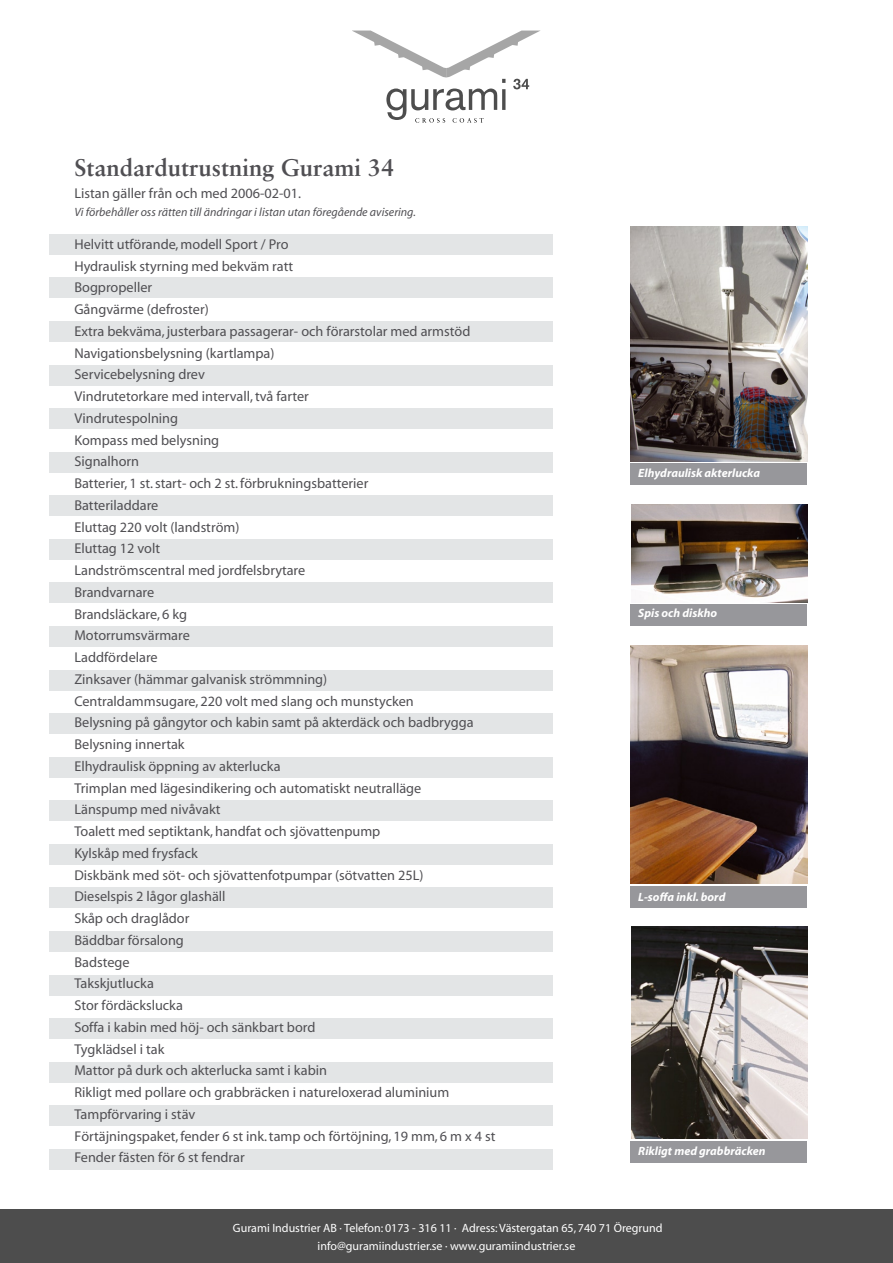
<style>
.page{position:relative;width:893px;height:1263px;background:#fff}
.page>*{position:absolute;margin:0;border:0;box-sizing:border-box;transform-origin:0 0}
.t1{font:700 24px "Sabon";color:#504f53}
.t2{font:14.25px/21.8px "Myriad";color:#504f53}
.t3{font:12px/18px "Myriad";color:#fff;text-align:center}
.t4{font:italic 700 12px "Myriad";color:#fff}
.t5{font:italic 12px "Myriad";color:#504f53}
</style>
<div class="page">
<div style="left:49px;top:1105px;width:504px;height:21px;background:#e3e5e6"></div>
<div style="left:49px;top:800px;width:504px;height:21px;background:#e3e5e6"></div>
<div style="left:49px;top:844px;width:504px;height:21px;background:#e3e5e6"></div>
<div style="left:49px;top:888px;width:504px;height:20px;background:#e3e5e6"></div>
<div style="left:49px;top:365px;width:504px;height:20px;background:#e3e5e6"></div>
<div style="left:49px;top:321px;width:504px;height:21px;background:#e3e5e6"></div>
<div style="left:49px;top:408px;width:504px;height:21px;background:#e3e5e6"></div>
<div style="left:49px;top:452px;width:504px;height:20px;background:#e3e5e6"></div>
<div style="left:49px;top:495px;width:504px;height:21px;background:#e3e5e6"></div>
<div style="left:49px;top:539px;width:504px;height:21px;background:#e3e5e6"></div>
<div style="left:49px;top:670px;width:504px;height:20px;background:#e3e5e6"></div>
<div style="left:49px;top:626px;width:504px;height:21px;background:#e3e5e6"></div>
<div style="left:49px;top:713px;width:504px;height:21px;background:#e3e5e6"></div>
<div style="left:49px;top:757px;width:504px;height:20px;background:#e3e5e6"></div>
<div style="left:49px;top:931px;width:504px;height:21px;background:#e3e5e6"></div>
<div style="left:49px;top:975px;width:504px;height:20px;background:#e3e5e6"></div>
<div style="left:49px;top:1062px;width:504px;height:20px;background:#e3e5e6"></div>
<div style="left:49px;top:234px;width:504px;height:21px;background:#e3e5e6"></div>
<div style="left:49px;top:278px;width:504px;height:20px;background:#e3e5e6"></div>
<div style="left:49px;top:583px;width:504px;height:20px;background:#e3e5e6"></div>
<div style="left:49px;top:1018px;width:504px;height:21px;background:#e3e5e6"></div>
<div style="left:49px;top:1149px;width:504px;height:21px;background:#e3e5e6"></div>
<div style="left:0;top:1209px;width:893px;height:54px;background:#4d4d4d"></div>
<svg style="left:353px;top:31px;width:187px;height:92px"></svg>
<div style="left:631px;top:1141px;width:176px;height:21px;background:#97979b"></div>
<div style="left:631px;top:886px;width:176px;height:21px;background:#97979b"></div>
<div style="left:631px;top:604px;width:176px;height:21px;background:#97979b"></div>
<div style="left:631px;top:464px;width:176px;height:21px;background:#97979b"></div>
<img style="left:631px;top:227px;width:176px;height:235px">
<img style="left:631px;top:504px;width:176px;height:98px">
<img style="left:631px;top:646px;width:176px;height:238px">
<img style="left:631px;top:927px;width:176px;height:212px">
<h1 class="t1" style="left:74px;top:153px;width:322px">Standardutrustning Gurami 34</h1>
<p class="t2" style="left:74px;top:183px;width:228px">Listan gäller från och med 2006-02-01.</p>
<p class="t5" style="left:74px;top:206px;width:343px">Vi förbehåller oss rätten till ändringar i listan utan föregående avisering.</p>
<p class="t2" style="left:74px;top:234px;width:422px">Helvitt utförande, modell Sport / Pro<br>Hydraulisk styrning med bekväm ratt<br>Bogpropeller<br>Gångvärme (defroster)<br>Extra bekväma, justerbara passagerar- och förarstolar med armstöd<br>Navigationsbelysning (kartlampa)<br>Servicebelysning drev<br>Vindrutetorkare med intervall, två farter<br>Vindrutespolning<br>Kompass med belysning<br>Signalhorn<br>Batterier, 1 st. start- och 2 st. förbrukningsbatterier<br>Batteriladdare<br>Eluttag 220 volt (landström)<br>Eluttag 12 volt<br>Landströmscentral med jordfelsbrytare<br>Brandvarnare<br>Brandsläckare, 6 kg<br>Motorrumsvärmare<br>Laddfördelare<br>Zinksaver (hämmar galvanisk strömmning)<br>Centraldammsugare, 220 volt med slang och munstycken<br>Belysning på gångytor och kabin samt på akterdäck och badbrygga<br>Belysning innertak<br>Elhydraulisk öppning av akterlucka<br>Trimplan med lägesindikering och automatiskt neutralläge<br>Länspump med nivåvakt<br>Toalett med septiktank, handfat och sjövattenpump<br>Kylskåp med frysfack<br>Diskbänk med söt- och sjövattenfotpumpar (sötvatten 25L)<br>Dieselspis 2 lågor glashäll<br>Skåp och draglådor<br>Bäddbar försalong<br>Badstege<br>Takskjutlucka<br>Stor fördäckslucka<br>Soffa i kabin med höj- och sänkbart bord<br>Tygklädsel i tak<br>Mattor på durk och akterlucka samt i kabin<br>Rikligt med pollare och grabbräcken i natureloxerad aluminium<br>Tampförvaring i stäv<br>Förtäjningspaket, fender 6 st ink. tamp och förtöjning, 19 mm, 6 m x 4 st<br>Fender fästen för 6 st fendrar</p>
<p class="t4" style="left:638px;top:467px;width:123px">Elhydraulisk akterlucka</p>
<p class="t4" style="left:638px;top:607px;width:80px">Spis och diskho</p>
<p class="t4" style="left:638px;top:891px;width:89px">L-soffa inkl. bord</p>
<p class="t4" style="left:638px;top:1145px;width:129px">Rikligt med grabbräcken</p>
<p class="t3" style="left:233px;top:1219px;width:431px">Gurami Industrier AB · Telefon: 0173 - 316 11 · Adress: Västergatan 65, 740 71 Öregrund info@guramiindustrier.se · www.guramiindustrier.se</p>
</div>
